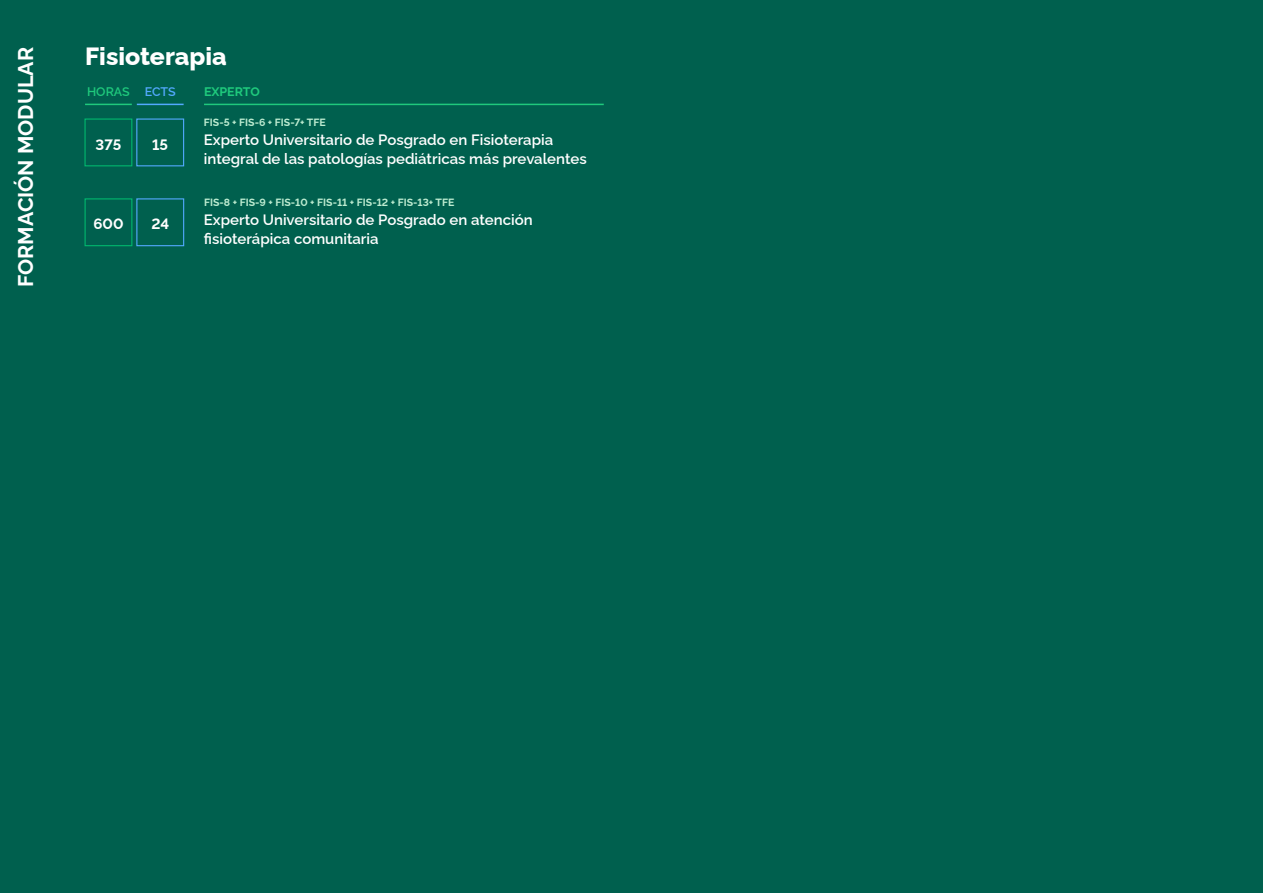
<style>
.page{position:relative;width:1263px;height:893px;background:#00604e}
.page>*{position:absolute;margin:0;border:0;box-sizing:border-box;transform-origin:0 0}
.t1{font:800 24.9px "Raleway";color:#fff}
.t2{font:700 21.3px "Raleway";color:#fff}
.t3{font:600 15px/18.8px "Raleway";color:#fff}
.t4{font:700 15px "Raleway";color:#fff}
.t5{font:600 12.45px "Raleway";color:#1fc97c}
.t6{font:700 12.45px "Raleway";color:#1fc97c}
.t7{font:700 10.5px "Raleway";color:#beecd1}
.s1{color:#53a9fe}
</style>
<div class="page">
<hr style="left:85px;top:104px;width:47px;height:1px;background:#1fc97c">
<hr style="left:137px;top:104px;width:47px;height:1px;background:#53a9fe">
<hr style="left:204px;top:104px;width:400px;height:1px;background:#1fc97c">
<div style="left:84px;top:118px;width:48px;height:48px;border:1px solid #00b76d"></div>
<div style="left:85px;top:198px;width:47px;height:48px;border:1px solid #00b76d"></div>
<div style="left:136px;top:118px;width:48px;height:48px;border:1px solid #53a9fe"></div>
<div style="left:136px;top:198px;width:48px;height:48px;border:1px solid #53a9fe"></div>
<h2 class="t2" style="left:9px;top:287px;width:241px;rotate:-90deg">FORMACIÓN MODULAR</h2>
<h1 class="t1" style="left:85px;top:37px;width:143px">Fisioterapia</h1>
<p class="t5" style="left:87px;top:81px;width:90px">HORAS <span class="s1">ECTS</span></p>
<p class="t6" style="left:204px;top:81px;width:57px">EXPERTO</p>
<p class="t7" style="left:204px;top:114px;width:123px">FIS-5 + FIS-6 + FIS-7+ TFE</p>
<p class="t3" style="left:204px;top:129px;width:384px">Experto Universitario de Posgrado en Fisioterapia integral de las patologías pediátricas más prevalentes</p>
<p class="t4" style="left:96px;top:133px;width:27px">375</p>
<p class="t4" style="left:152px;top:133px;width:17px">15</p>
<p class="t7" style="left:204px;top:194px;width:252px">FIS-8 + FIS-9 + FIS-10 + FIS-11 + FIS-12 + FIS-13+ TFE</p>
<p class="t3" style="left:204px;top:209px;width:330px">Experto Universitario de Posgrado en atención fisioterápica comunitaria</p>
<p class="t4" style="left:151px;top:212px;width:19px">24</p>
<p class="t4" style="left:93px;top:212px;width:32px">600</p>
</div>
